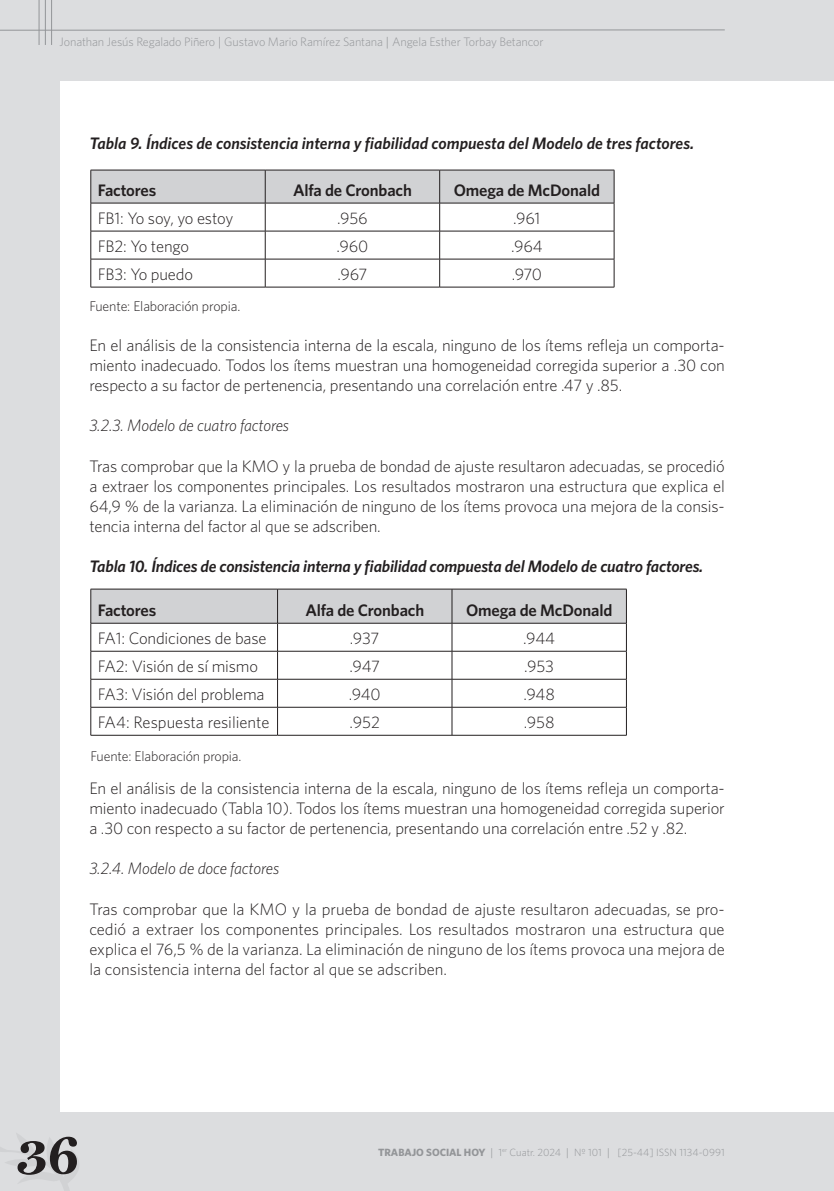
<style>
.page{position:relative;width:834px;height:1191px;background:#fff}
.page>*{position:absolute;margin:0;border:0;box-sizing:border-box;transform-origin:0 0}
.t1{font:700 52.5px "Miller Text";color:#231f20}
.t2{font:300 16.62px/20.1px "Whitney";letter-spacing:-.01em;color:#231f20;text-align:justify}
.t3{font:italic 600 16.62px "Whitney";letter-spacing:-.01em;color:#231f20}
.t4{font:600 16.62px "Whitney";letter-spacing:-.01em;color:#231f20}
.t5{font:italic 300 16.62px "Whitney";letter-spacing:-.01em;color:#231f20}
.t6{font:300 14px "Whitney";letter-spacing:-.01em;color:#231f20}
.t7{font:300 12.25px "Whitney";letter-spacing:-.01em;color:#939598}
.t8{font:300 10.5px "Whitney";color:#939598}
.s1{font-family:"Miller Text";font-weight:400}
.s2{font-weight:700}
</style>
<div class="page">
<div style="left:0;top:0;width:833px;height:1191px;background:#dcdddf"></div>
<div style="left:60px;top:81px;width:773px;height:1030px;background:#fff"></div>
<svg style="left:0;top:1134px;width:79px;height:57px"></svg>
<hr style="left:39px;top:0;width:1px;height:45px;background:#939598">
<hr style="left:0;top:30px;width:724px;height:1px;background:#939598">
<hr style="left:45px;top:0;width:1px;height:45px;background:#939598">
<hr style="left:51px;top:0;width:1px;height:45px;background:#939598">
<svg style="left:90px;top:589px;width:537px;height:146px"></svg>
<hr style="left:91px;top:735px;width:186px;height:1px;background:#231f20">
<hr style="left:277px;top:735px;width:175px;height:1px;background:#231f20">
<hr style="left:452px;top:735px;width:174px;height:1px;background:#231f20">
<svg style="left:90px;top:170px;width:524px;height:117px"></svg>
<hr style="left:91px;top:287px;width:174px;height:1px;background:#231f20">
<hr style="left:265px;top:287px;width:174px;height:1px;background:#231f20">
<hr style="left:439px;top:287px;width:175px;height:1px;background:#231f20">
<p class="t7" style="left:60px;top:34px;width:485px">Jonathan Jesús Regalado Piñero <span class="s1">|</span> Gustavo Mario Ramírez Santana <span class="s1">|</span> Angela Esther Torbay Betancor</p>
<p class="t3" style="left:89px;top:133px;width:606px">Tabla 9. Índices de consistencia interna y fiabilidad compuesta del Modelo de tres factores.</p>
<p class="t4" style="left:98px;top:179px;width:60px">Factores</p>
<p class="t4" style="left:293px;top:179px;width:120px">Alfa de Cronbach</p>
<p class="t4" style="left:453px;top:179px;width:148px">Omega de McDonald</p>
<p class="t2" style="left:98px;top:208px;width:137px">FB1: Yo soy, yo estoy</p>
<p class="t2" style="left:337px;top:208px;width:32px">.956</p>
<p class="t2" style="left:513px;top:208px;width:29px">.961</p>
<p class="t2" style="left:98px;top:236px;width:93px">FB2: Yo tengo</p>
<p class="t2" style="left:336px;top:236px;width:33px">.960</p>
<p class="t2" style="left:511px;top:236px;width:33px">.964</p>
<p class="t2" style="left:98px;top:264px;width:97px">FB3: Yo puedo</p>
<p class="t2" style="left:337px;top:264px;width:31px">.967</p>
<p class="t2" style="left:511px;top:264px;width:32px">.970</p>
<p class="t6" style="left:89px;top:297px;width:152px">Fuente: Elaboración propia.</p>
<p class="t2" style="left:89px;top:334px;width:637px">En el análisis de la consistencia interna de la escala, ninguno de los ítems refleja un comporta&shy;miento inadecuado. Todos los ítems muestran una homogeneidad corregida superior a .30 con respecto a su factor de pertenencia, presentando una correlación entre .47 y .85.</p>
<p class="t5" style="left:89px;top:414px;width:201px">3.2.3. Modelo de cuatro factores</p>
<p class="t2" style="left:89px;top:455px;width:637px">Tras comprobar que la KMO y la prueba de bondad de ajuste resultaron adecuadas, se procedió a extraer los componentes principales. Los resultados mostraron una estructura que explica el 64,9 % de la varianza. La eliminación de ninguno de los ítems provoca una mejora de la consis&shy;tencia interna del factor al que se adscriben.</p>
<p class="t3" style="left:89px;top:555px;width:615px">Tabla 10. Índices de consistencia interna y fiabilidad compuesta del Modelo de cuatro factores.</p>
<p class="t4" style="left:98px;top:599px;width:60px">Factores</p>
<p class="t4" style="left:305px;top:599px;width:120px">Alfa de Cronbach</p>
<p class="t4" style="left:466px;top:599px;width:148px">Omega de McDonald</p>
<p class="t2" style="left:98px;top:628px;width:170px">FA1: Condiciones de base</p>
<p class="t2" style="left:350px;top:628px;width:31px">.937</p>
<p class="t2" style="left:523px;top:628px;width:33px">.944</p>
<p class="t2" style="left:98px;top:656px;width:162px">FA2: Visión de sí mismo</p>
<p class="t2" style="left:349px;top:656px;width:32px">.947</p>
<p class="t2" style="left:524px;top:656px;width:31px">.953</p>
<p class="t2" style="left:98px;top:684px;width:168px">FA3: Visión del problema</p>
<p class="t2" style="left:348px;top:684px;width:34px">.940</p>
<p class="t2" style="left:523px;top:684px;width:33px">.948</p>
<p class="t2" style="left:98px;top:712px;width:173px">FA4: Respuesta resiliente</p>
<p class="t2" style="left:349px;top:712px;width:32px">.952</p>
<p class="t2" style="left:523px;top:712px;width:33px">.958</p>
<p class="t6" style="left:91px;top:747px;width:152px">Fuente: Elaboración propia.</p>
<p class="t2" style="left:89px;top:777px;width:637px">En el análisis de la consistencia interna de la escala, ninguno de los ítems refleja un comporta&shy;miento inadecuado (Tabla 10). Todos los ítems muestran una homogeneidad corregida superior a .30 con respecto a su factor de pertenencia, presentando una correlación entre .52 y .82.</p>
<p class="t5" style="left:89px;top:857px;width:191px">3.2.4. Modelo de doce factores</p>
<p class="t2" style="left:89px;top:898px;width:637px">Tras comprobar que la KMO y la prueba de bondad de ajuste resultaron adecuadas, se pro&shy;cedió a extraer los componentes principales. Los resultados mostraron una estructura que explica el 76,5 % de la varianza. La eliminación de ninguno de los ítems provoca una mejora de la consistencia interna del factor al que se adscriben.</p>
<h1 class="t1" style="left:16px;top:1124px;width:64px">36</h1>
<p class="t8" style="left:378px;top:1145px;width:348px"><span class="s2">TRABAJO SOCIAL HOY</span> <span class="s1">|</span> 1<sup>er</sup> Cuatr. 2024 <span class="s1">|</span> Nº 101 <span class="s1">|</span> [25-44] ISSN 1134-0991</p>
</div>
